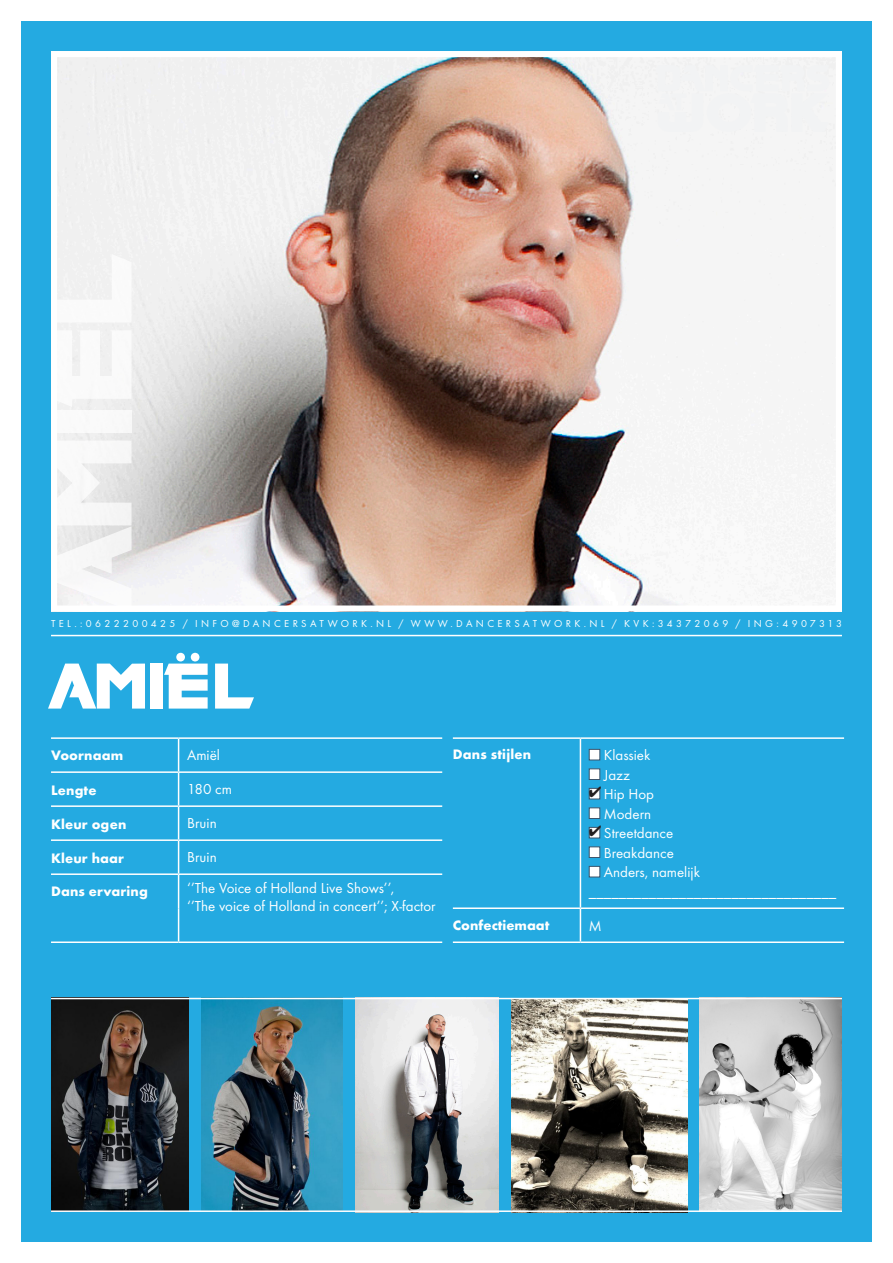
<style>
.page{position:relative;width:893px;height:1263px;background:#fff}
.page>*{position:absolute;margin:0;border:0;box-sizing:border-box;transform-origin:0 0}
.t1{font:75px "Blade";color:#fff}
._01_Info_danser{font:15px/18px "Futura T";color:#fff}
.t2{font:700 14.25px "Futura T";letter-spacing:.01em;color:#fff}
.t3{font:10.5px "Futura T";letter-spacing:.32em;color:#fff}
</style>
<div class="page">
<div style="left:21px;top:21px;width:851px;height:1221px;background:#24aae1"></div>
<hr style="left:51px;top:737px;width:128px;height:2px;background:#fff">
<hr style="left:179px;top:737px;width:263px;height:2px;background:#fff">
<hr style="left:178px;top:739px;width:1px;height:32px;background:#fff">
<hr style="left:51px;top:771px;width:128px;height:2px;background:#fff">
<hr style="left:179px;top:771px;width:263px;height:2px;background:#fff">
<hr style="left:178px;top:773px;width:1px;height:32px;background:#fff">
<hr style="left:51px;top:805px;width:128px;height:2px;background:#fff">
<hr style="left:179px;top:805px;width:263px;height:2px;background:#fff">
<hr style="left:178px;top:807px;width:1px;height:32px;background:#fff">
<hr style="left:51px;top:839px;width:128px;height:2px;background:#fff">
<hr style="left:179px;top:839px;width:263px;height:2px;background:#fff">
<hr style="left:178px;top:841px;width:1px;height:32px;background:#fff">
<hr style="left:51px;top:873px;width:128px;height:2px;background:#fff">
<hr style="left:179px;top:873px;width:263px;height:2px;background:#fff">
<hr style="left:178px;top:875px;width:1px;height:33px;background:#fff">
<hr style="left:178px;top:908px;width:1px;height:33px;background:#fff">
<hr style="left:51px;top:941px;width:128px;height:2px;background:#fff">
<hr style="left:179px;top:941px;width:263px;height:2px;background:#fff">
<hr style="left:453px;top:737px;width:127px;height:2px;background:#fff">
<hr style="left:580px;top:737px;width:264px;height:2px;background:#fff">
<hr style="left:580px;top:739px;width:1px;height:168px;background:#fff">
<hr style="left:453px;top:907px;width:127px;height:2px;background:#fff">
<hr style="left:580px;top:907px;width:264px;height:2px;background:#fff">
<hr style="left:580px;top:909px;width:1px;height:32px;background:#fff">
<hr style="left:453px;top:941px;width:127px;height:2px;background:#fff">
<hr style="left:580px;top:941px;width:264px;height:2px;background:#fff">
<div style="left:589px;top:749px;width:11px;height:11px;background:#fff;border:1px solid #3d556c"></div>
<div style="left:589px;top:769px;width:11px;height:11px;background:#fff;border:1px solid #3d556c"></div>
<svg style="left:589px;top:797px;width:11px;height:2px"></svg>
<div style="left:589px;top:808px;width:11px;height:11px;background:#fff;border:1px solid #3d556c"></div>
<svg style="left:589px;top:836px;width:11px;height:2px"></svg>
<div style="left:589px;top:847px;width:11px;height:11px;background:#fff;border:1px solid #3d556c"></div>
<div style="left:589px;top:866px;width:11px;height:11px;background:#fff;border:1px solid #3d556c"></div>
<img style="left:58px;top:58px;width:777px;height:547px">
<div style="left:51px;top:51px;width:791px;height:561px;border:6px solid #fff"></div>
<img style="left:51px;top:999px;width:138px;height:211px">
<img style="left:201px;top:999px;width:142px;height:211px">
<img style="left:512px;top:999px;width:175px;height:211px">
<img style="left:356px;top:999px;width:142px;height:211px">
<img style="left:699px;top:999px;width:143px;height:211px">
<hr style="left:51px;top:998px;width:791px;height:1px;background:#fff">
<hr style="left:51px;top:1210px;width:791px;height:2px;background:#fff">
<hr style="left:51px;top:635px;width:791px;height:1px;background:#fff">
<div style="left:655px;top:65px;width:174px;height:67px;background:#f2f3f4"></div>
<svg style="left:589px;top:787px;width:12px;height:10px"></svg>
<svg style="left:589px;top:826px;width:12px;height:10px"></svg>
<p class="t3" style="left:51px;top:618px;width:792px">TEL.:0622200425 / INFO@DANCERSATWORK.NL / WWW.DANCERSATWORK.NL / KVK:34372069 / ING:4907313</p>
<p class="t1" style="left:51px;top:648px;width:205px">AMIËL</p>
<p class="t2" style="left:51px;top:747px;width:74px">Voornaam</p>
<p class="t2" style="left:51px;top:781px;width:47px">Lengte</p>
<p class="t2" style="left:51px;top:815px;width:77px">Kleur ogen</p>
<p class="t2" style="left:51px;top:849px;width:74px">Kleur haar</p>
<p class="_01_Info_danser" style="left:187px;top:746px;width:34px">Amiël</p>
<p class="_01_Info_danser" style="left:187px;top:780px;width:46px">180 cm</p>
<p class="_01_Info_danser" style="left:187px;top:814px;width:31px">Bruin</p>
<p class="_01_Info_danser" style="left:187px;top:848px;width:31px">Bruin</p>
<p class="t2" style="left:51px;top:882px;width:98px">Dans ervaring</p>
<p class="_01_Info_danser" style="left:187px;top:879px;width:250px">‘’The Voice of Holland Live Shows’’,<br>‘’The voice of Holland in concert’’; X-factor</p>
<p class="t2" style="left:453px;top:745px;width:80px">Dans stijlen</p>
<p class="_01_Info_danser" style="left:604px;top:746px;width:48px">Klassiek</p>
<p class="_01_Info_danser" style="left:604px;top:766px;width:28px">Jazz</p>
<p class="_01_Info_danser" style="left:604px;top:785px;width:52px">Hip Hop</p>
<p class="_01_Info_danser" style="left:604px;top:805px;width:49px">Modern</p>
<p class="_01_Info_danser" style="left:604px;top:824px;width:71px">Streetdance</p>
<p class="_01_Info_danser" style="left:604px;top:844px;width:72px">Breakdance</p>
<p class="_01_Info_danser" style="left:604px;top:863px;width:98px">Anders, namelijk</p>
<p class="_01_Info_danser" style="left:589px;top:883px;width:249px">_________________________________</p>
<p class="t2" style="left:453px;top:917px;width:98px">Confectiemaat</p>
<p class="_01_Info_danser" style="left:589px;top:916px;width:14px">M</p>
</div>
